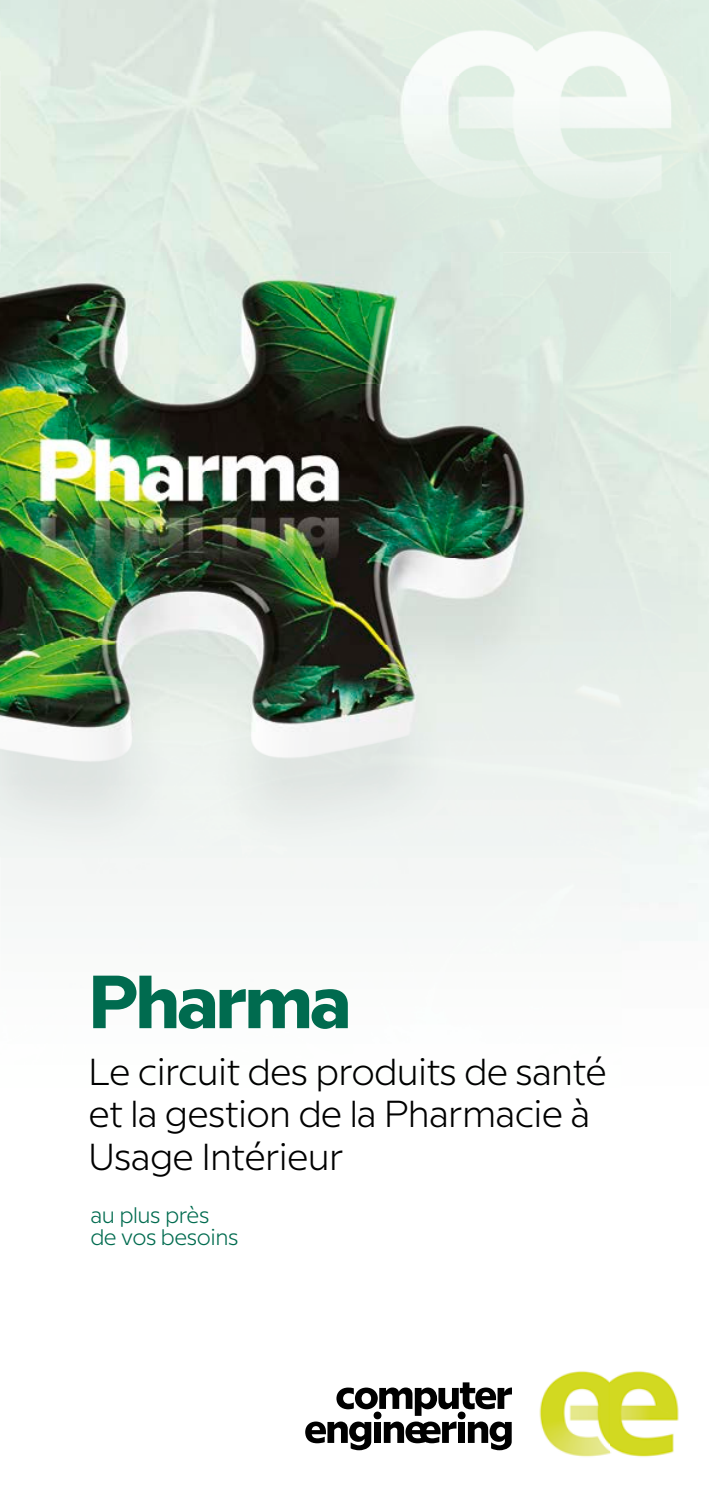
<style>
.page{position:relative;width:709px;height:1489px;background:#fff}
.page>*{position:absolute;margin:0;border:0;box-sizing:border-box;transform-origin:0 0}
.t1{font:700 75px "Milliard";letter-spacing:-.04em;color:#006b4f}
.t2{font:300 37.5px/42.5px "Milliard";letter-spacing:-.02em;color:#000}
.t3{font:300 22.5px/22.5px "Milliard";letter-spacing:-.02em;color:#006b4f}
</style>
<div class="page">
<svg style="left:336px;top:1382px;width:176px;height:33px"></svg>
<svg style="left:305px;top:1421px;width:66px;height:29px"></svg>
<div style="left:374px;top:1421px;width:7px;height:21px;background:#000"></div>
<div style="left:373px;top:1411px;width:8px;height:8px;background:#000;border-radius:50%"></div>
<svg style="left:384px;top:1421px;width:72px;height:22px"></svg>
<div style="left:457px;top:1411px;width:8px;height:8px;background:#000;border-radius:50%"></div>
<div style="left:458px;top:1421px;width:7px;height:21px;background:#000"></div>
<svg style="left:468px;top:1421px;width:43px;height:29px"></svg>
<img style="left:539px;top:1370px;width:140px;height:88px">
<img style="left:385px;top:0;width:298px;height:231px">
<img style="left:0;top:298px;width:562px;height:558px">
<img style="left:0;top:253px;width:503px;height:45px">
<div style="left:503px;top:253px;width:167px;height:81px;background:#dae8de"></div>
<h1 class="t1" style="left:89px;top:945px;width:264px">Pharma</h1>
<p class="t2" style="left:89px;top:1047px;width:520px">Le circuit des produits de santé et la gestion de la Pharmacie à<br>Usage Intérieur</p>
<p class="t3" style="left:90px;top:1201px;width:150px">au plus près de vos besoins</p>
</div>
